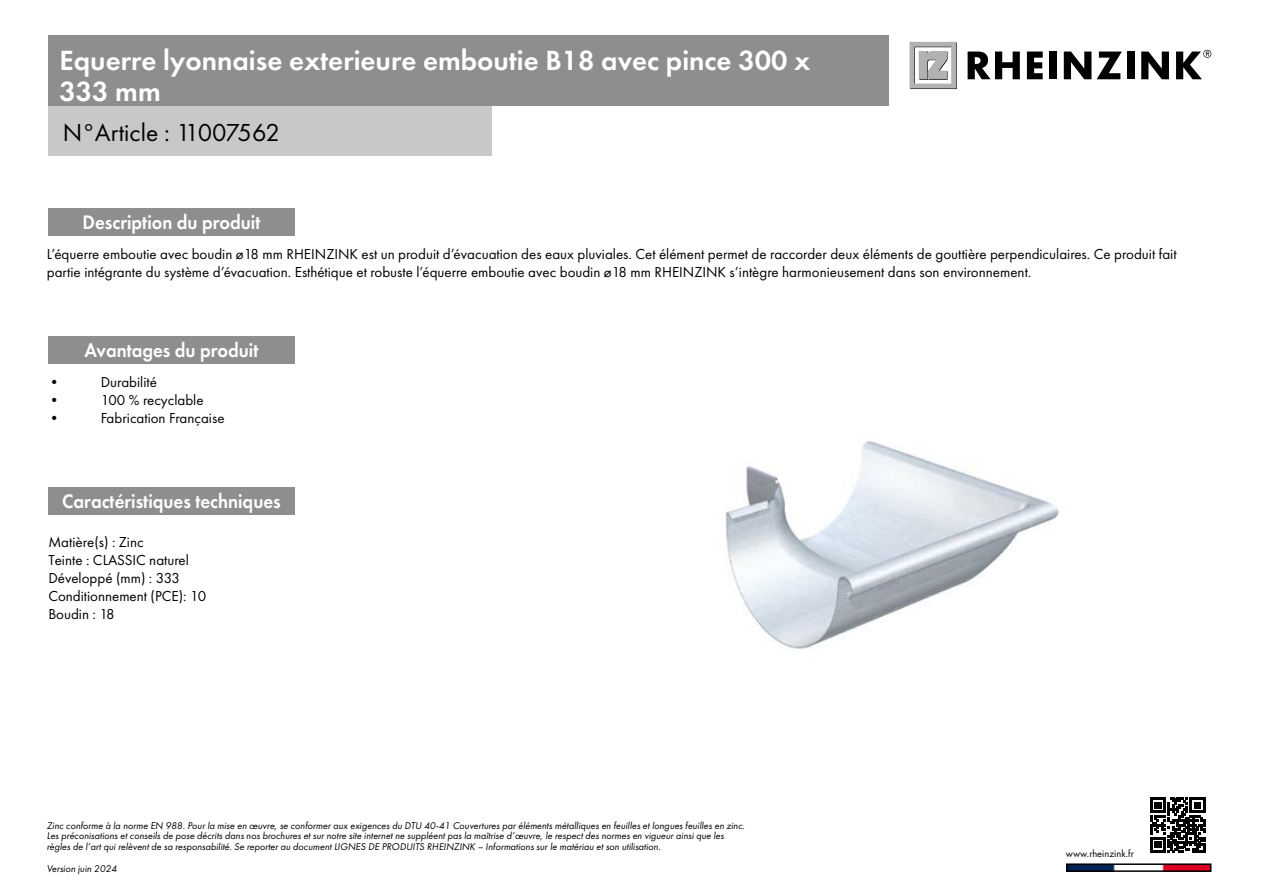
<style>
.page{position:relative;width:1263px;height:893px;background:#fff}
.page>*{position:absolute;margin:0;border:0;box-sizing:border-box;transform-origin:0 0}
.t1{font:25.5px/30.6px "RZ Futura Demi";color:#fff}
.t2{font:25.5px "Futura PT";color:#000}
.t3{font:800 18px "RZ Futura";color:#fff}
.t4{font:15px/18px "Futura PT";color:#000}
.t5{font:10.5px "Futura PT";color:#000}
.t6{font:italic 9px/10.8px "RZ Futura";color:#000}
</style>
<div class="page">
<svg style="left:967px;top:52px;width:53px;height:27px"></svg>
<svg style="left:1027px;top:52px;width:16px;height:27px"></svg>
<div style="left:1049px;top:52px;width:8px;height:27px;background:#000"></div>
<svg style="left:1064px;top:52px;width:27px;height:27px"></svg>
<svg style="left:1097px;top:52px;width:25px;height:27px"></svg>
<div style="left:1127px;top:52px;width:7px;height:27px;background:#000"></div>
<svg style="left:1141px;top:52px;width:28px;height:27px"></svg>
<svg style="left:1176px;top:50px;width:35px;height:29px"></svg>
<svg style="left:909px;top:42px;width:48px;height:47px"></svg>
<div style="left:48px;top:35px;width:841px;height:71px;background:#8e8e8d"></div>
<div style="left:48px;top:336px;width:247px;height:28px;background:#8e8e8d"></div>
<img style="left:725px;top:441px;width:334px;height:208px">
<svg style="left:1150px;top:798px;width:55px;height:54px"></svg>
<img style="left:1069px;top:866px;width:139px;height:3px">
<div style="left:1066px;top:863px;width:145px;height:9px;border:2px solid #000"></div>
<div style="left:48px;top:208px;width:247px;height:28px;background:#8e8e8d"></div>
<div style="left:48px;top:487px;width:247px;height:28px;background:#8e8e8d"></div>
<div style="left:48px;top:106px;width:443px;height:50px;background:#c8c8c8"></div>
<h1 class="t1" style="left:60px;top:46px;width:752px">Equerre lyonnaise exterieure emboutie B18 avec pince 300 x<br>333 mm</h1>
<h1 class="t2" style="left:63px;top:117px;width:219px">N°Article : 11007562</h1>
<h2 class="t3" style="left:83px;top:212px;width:179px">Description du produit</h2>
<p class="t4" style="left:47px;top:245px;width:1131px">L’équerre emboutie avec boudin ø18 mm RHEINZINK est un produit d’évacuation des eaux pluviales. Cet élément permet de raccorder deux éléments de gouttière perpendiculaires. Ce produit fait partie intégrante du système d’évacuation. Esthétique et robuste l’équerre emboutie avec boudin ø18 mm RHEINZINK s’intègre harmonieusement dans son environnement.</p>
<h2 class="t3" style="left:84px;top:339px;width:176px">Avantages du produit</h2>
<h3 class="t4" style="left:47px;top:373px;width:16px">•</h3>
<h3 class="t4" style="left:101px;top:373px;width:58px">Durabilité</h3>
<h3 class="t4" style="left:47px;top:391px;width:16px">•</h3>
<h3 class="t4" style="left:101px;top:391px;width:104px">100 % recyclable</h3>
<h3 class="t4" style="left:47px;top:409px;width:16px">•</h3>
<h3 class="t4" style="left:101px;top:409px;width:125px">Fabrication Française</h3>
<h2 class="t3" style="left:62px;top:491px;width:220px">Caractéristiques techniques</h2>
<h3 class="t4" style="left:48px;top:533px;width:159px">Matière(s) : Zinc<br>Teinte : CLASSIC naturel<br>Développé (mm) : 333<br>Conditionnement (PCE): 10<br>Boudin : 18</h3>
<p class="t6" style="left:47px;top:820px;width:699px">Zinc conforme à la norme EN 988. Pour la mise en œuvre, se conformer aux exigences du DTU 40-41 Couvertures par éléments métalliques en feuilles et longues feuilles en zinc.<br>Les préconisations et conseils de pose décrits dans nos brochures et sur notre site internet ne suppléent pas la maîtrise d’œuvre, le respect des normes en vigueur ainsi que les règles de l’art qui relèvent de sa responsabilité. Se reporter au document LIGNES DE PRODUITS RHEINZINK – Informations sur le matériau et son utilisation.</p>
<p class="t6" style="left:47px;top:863px;width:72px">Version juin 2024</p>
<p class="t5" style="left:1066px;top:847px;width:69px">www.rheinzink.fr</p>
</div>
